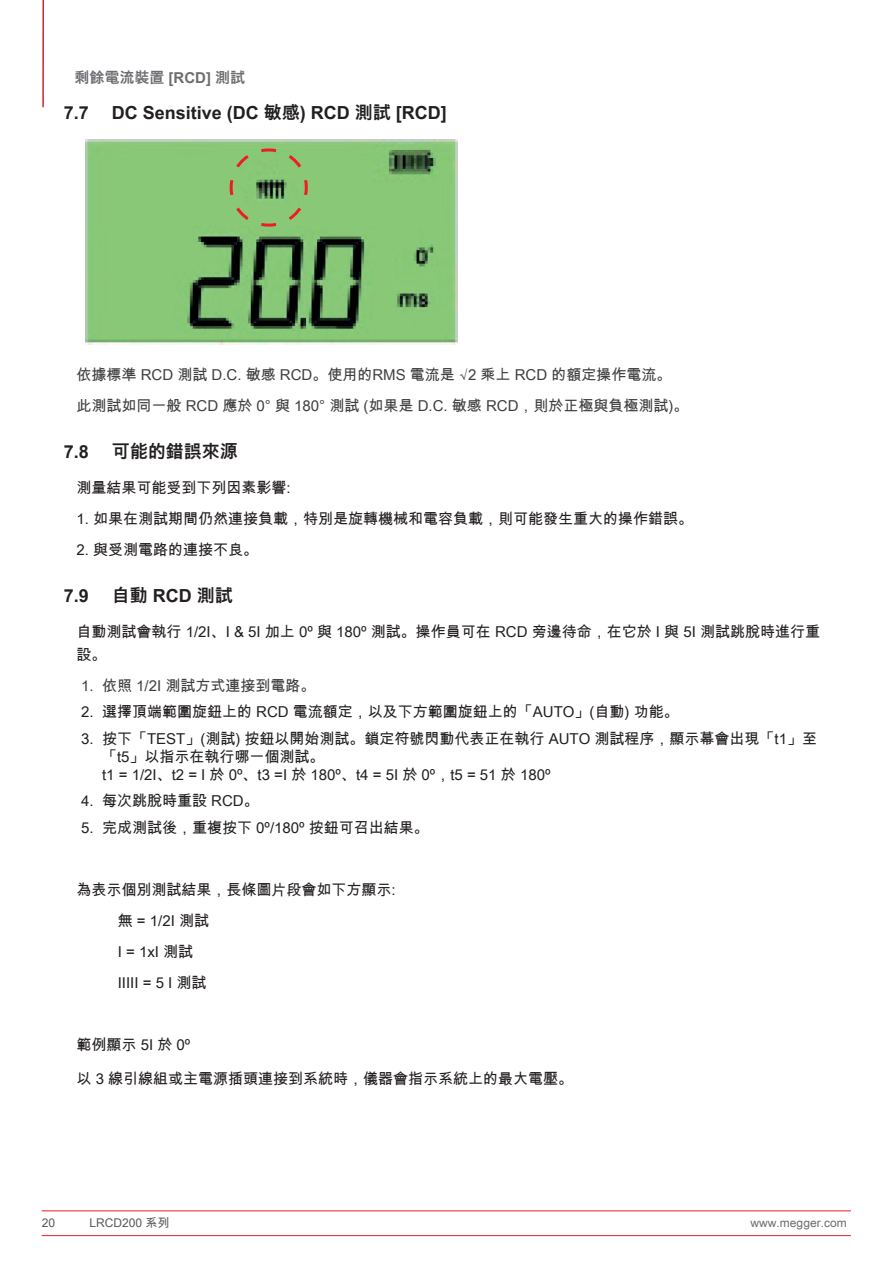
<style>
.page{position:relative;width:893px;height:1263px;background:#fff}
.page>*{position:absolute;margin:0;border:0;box-sizing:border-box;transform-origin:0 0}
.t1{font:700 18px "Arial Unicode MS";color:#231f20}
.t2{font:15px/31px "Arial Unicode MS";color:#231f20}
.t3{font:15px/31px "Arial Unicode MS";color:#3e3e3f}
.t4{font:700 15px "Arial Unicode MS";color:#6c6d70}
.t5{font:12px "Arial Unicode MS";color:#6c6d70}
.t6{font:12px "Arial Unicode MS";color:#57585a}
</style>
<div class="page">
<img style="left:85px;top:139px;width:372px;height:205px">
<svg style="left:228px;top:147px;width:81px;height:81px;background:#87b66d"></svg>
<hr style="left:42px;top:1210px;width:809px;height:1px;background:#ee1d23">
<hr style="left:42px;top:1235px;width:809px;height:1px;background:#ee1d23">
<hr style="left:42px;top:0;width:2px;height:107px;background:#d1232a">
<p class="t4" style="left:74px;top:66px;width:172px">剩餘電流裝置 [RCD] 測試</p>
<p class="t1" style="left:64px;top:100px;width:27px">7.7</p>
<p class="t1" style="left:112px;top:100px;width:336px">DC Sensitive (DC 敏感) RCD 測試 [RCD]</p>
<p class="t3" style="left:77px;top:358px;width:614px">依據標準 RCD 測試 D.C. 敏感 RCD。使用的RMS 電流是 √2 乘上 RCD 的額定操作電流。此測試如同一般 RCD 應於 0° 與 180° 測試 (如果是 D.C. 敏感 RCD，則於正極與負極測試)。</p>
<p class="t1" style="left:64px;top:438px;width:27px">7.8</p>
<p class="t1" style="left:112px;top:438px;width:128px">可能的錯誤來源</p>
<p class="t2" style="left:77px;top:472px;width:216px">測量結果可能受到下列因素影響:</p>
<p class="t2" style="left:77px;top:503px;width:618px">1. 如果在測試期間仍然連接負載，特別是旋轉機械和電容負載，則可能發生重大的操作錯誤。</p>
<p class="t2" style="left:77px;top:534px;width:183px">2. 與受測電路的連接不良。</p>
<p class="t1" style="left:64px;top:582px;width:27px">7.9</p>
<p class="t1" style="left:112px;top:582px;width:122px">自動 RCD 測試</p>
<p class="t2" style="left:77px;top:620px;width:745px;line-height:22.5px">自動測試會執行 1/2I、I &amp; 5I 加上 0º 與 180º 測試。操作員可在 RCD 旁邊待命，在它於 I 與 5I 測試跳脫時進行重設。</p>
<p class="t3" style="left:81px;top:670px;width:236px">1. 依照 1/2I 測試方式連接到電路。</p>
<p class="t2" style="left:81px;top:696px;width:599px">2. 選擇頂端範圍旋鈕上的 RCD 電流額定，以及下方範圍旋鈕上的「AUTO」(自動) 功能。</p>
<p class="t2" style="left:102px;top:729px;width:717px;line-height:18px;text-indent:-21px">3. 按下「TEST」(測試) 按鈕以開始測試。鎖定符號閃動代表正在執行 AUTO 測試程序，顯示幕會出現「t1」至「t5」以指示在執行哪一個測試。<br>t1 = 1/2I、t2 = I 於 0º、t3 =I 於 180º、t4 = 5I 於 0º，t5 = 51 於 180º</p>
<p class="t2" style="left:81px;top:785px;width:179px">4. 每次跳脫時重設 RCD。</p>
<p class="t2" style="left:81px;top:812px;width:349px">5. 完成測試後，重複按下 0º/180º 按鈕可召出結果。</p>
<p class="t2" style="left:118px;top:874px;width:279px;text-indent:-41px">為表示個別測試結果，長條圖片段會如下方顯示:無 = 1/2I 測試<br>I = 1xI 測試<br>IIIII = 5 I 測試</p>
<p class="t2" style="left:77px;top:1029px;width:115px">範例顯示 5I 於 0º</p>
<p class="t2" style="left:77px;top:1062px;width:498px">以 3 線引線組或主電源插頭連接到系統時，儀器會指示系統上的最大電壓。</p>
<p class="t6" style="left:42px;top:1214px;width:15px">20</p>
<p class="t6" style="left:89px;top:1214px;width:82px">LRCD200 系列</p>
<p class="t5" style="left:751px;top:1214px;width:98px">www.megger.com</p>
</div>
